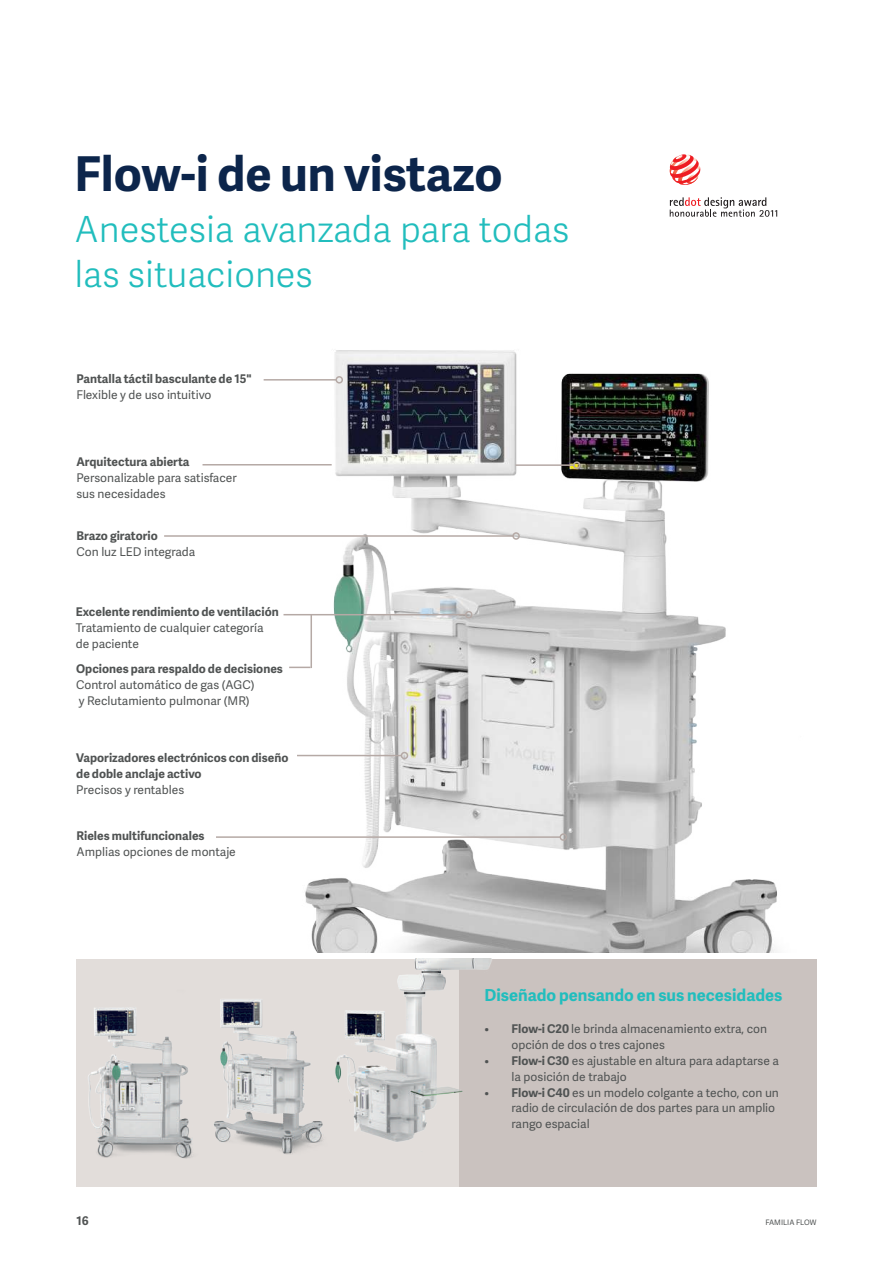
<style>
.page{position:relative;width:893px;height:1263px;background:#fff}
.page>*{position:absolute;margin:0;border:0;box-sizing:border-box;transform-origin:0 0}
.t1{font:700 48px "Adelle Sans";color:#0c254b}
.t2{font:300 36px/44.7px "Adelle Sans";color:#21bdbd}
.t3{font:700 16.5px "Adelle Sans";color:#21bdbd}
.t4{font:12px/15.9px "Adelle Sans";color:#505353}
.t5{font:700 12px/15.9px "Adelle Sans";color:#505353}
.t6{font:7.5px "Adelle Sans";color:#505353}
.s1{font-weight:700}
</style>
<div class="page">
<div style="left:77px;top:959px;width:382px;height:227px;background:#e2ddda"></div>
<img style="left:292px;top:350px;width:485px;height:602px">
<div style="left:459px;top:959px;width:357px;height:227px;background:#cac2bf"></div>
<svg style="left:670px;top:197px;width:107px;height:20px"></svg>
<svg style="left:670px;top:154px;width:30px;height:31px"></svg>
<img style="left:76px;top:978px;width:100px;height:188px">
<img style="left:176px;top:999px;width:142px;height:160px">
<img style="left:318px;top:959px;width:174px;height:184px">
<hr style="left:164px;top:535px;width:349px;height:2px;background:#b5a9a5">
<div style="left:512px;top:532px;width:8px;height:8px;border:2px solid #b5a9a5;border-radius:50%"></div>
<hr style="left:264px;top:379px;width:72px;height:2px;background:#b5a9a5">
<div style="left:335px;top:376px;width:8px;height:8px;border:2px solid #b5a9a5;border-radius:50%"></div>
<hr style="left:203px;top:464px;width:129px;height:1px;background:#b5a9a5">
<hr style="left:516px;top:464px;width:58px;height:2px;background:#b5a9a5">
<div style="left:573px;top:461px;width:7px;height:8px;border:2px solid #b5a9a5;border-radius:50%"></div>
<hr style="left:297px;top:755px;width:104px;height:1px;background:#b5a9a5">
<div style="left:401px;top:752px;width:7px;height:7px;border:2px solid #b5a9a5;border-radius:50%"></div>
<hr style="left:216px;top:836px;width:344px;height:2px;background:#b5a9a5">
<div style="left:560px;top:833px;width:7px;height:8px;border:2px solid #b5a9a5;border-radius:50%"></div>
<hr style="left:284px;top:614px;width:182px;height:1px;background:#b5a9a5">
<div style="left:465px;top:611px;width:7px;height:7px;border:2px solid #b5a9a5;border-radius:50%"></div>
<svg style="left:289px;top:667px;width:21px;height:1px"></svg>
<hr style="left:310px;top:615px;width:2px;height:53px;background:#b5a9a5">
<h1 class="t1" style="left:74px;top:139px;width:430px">Flow-i de un vistazo</h1>
<h2 class="t2" style="left:74px;top:206px;width:497px">Anestesia avanzada para todas las situaciones</h2>
<p class="t5" style="left:76px;top:370px;width:177px">Pantalla táctil basculante de 15"</p>
<p class="t4" style="left:76px;top:387px;width:136px">Flexible y de uso intuitivo</p>
<p class="t5" style="left:76px;top:453px;width:115px">Arquitectura abierta</p>
<p class="t4" style="left:76px;top:469px;width:162px">Personalizable para satisfacer sus necesidades</p>
<p class="t5" style="left:77px;top:527px;width:83px">Brazo giratorio</p>
<p class="t4" style="left:77px;top:543px;width:120px">Con luz LED integrada</p>
<p class="t5" style="left:76px;top:603px;width:204px">Excelente rendimiento de ventilación</p>
<p class="t4" style="left:76px;top:619px;width:189px">Tratamiento de cualquier categoría de paciente</p>
<p class="t5" style="left:76px;top:660px;width:208px">Opciones para respaldo de decisiones</p>
<p class="t4" style="left:76px;top:676px;width:180px">Control automático de gas (AGC) y Reclutamiento pulmonar (MR)</p>
<p class="t5" style="left:76px;top:749px;width:214px">Vaporizadores electrónicos con diseño de doble anclaje activo</p>
<p class="t4" style="left:76px;top:781px;width:109px">Precisos y rentables</p>
<p class="t5" style="left:76px;top:828px;width:130px">Rieles multifuncionales</p>
<p class="t4" style="left:76px;top:844px;width:161px">Amplias opciones de montaje</p>
<h3 class="t3" style="left:485px;top:983px;width:299px">Diseñado pensando en sus necesidades</h3>
<p class="t4" style="left:512px;top:1020px;width:257px;text-indent:-27px">• <span class="s1">Flow-i C20</span> le brinda almacenamiento extra, con opción de dos o tres cajones</p>
<p class="t4" style="left:512px;top:1052px;width:269px;text-indent:-27px">• <span class="s1">Flow-i C30</span> es ajustable en altura para adaptarse a la posición de trabajo</p>
<p class="t4" style="left:512px;top:1084px;width:269px;text-indent:-27px">• <span class="s1">Flow-i C40</span> es un modelo colgante a techo, con un radio de circulación de dos partes para un amplio rango espacial</p>
<p class="t5" style="left:77px;top:1212px;width:14px">16</p>
<p class="t6" style="left:765px;top:1217px;width:52px">FAMILIA FLOW</p>
</div>
